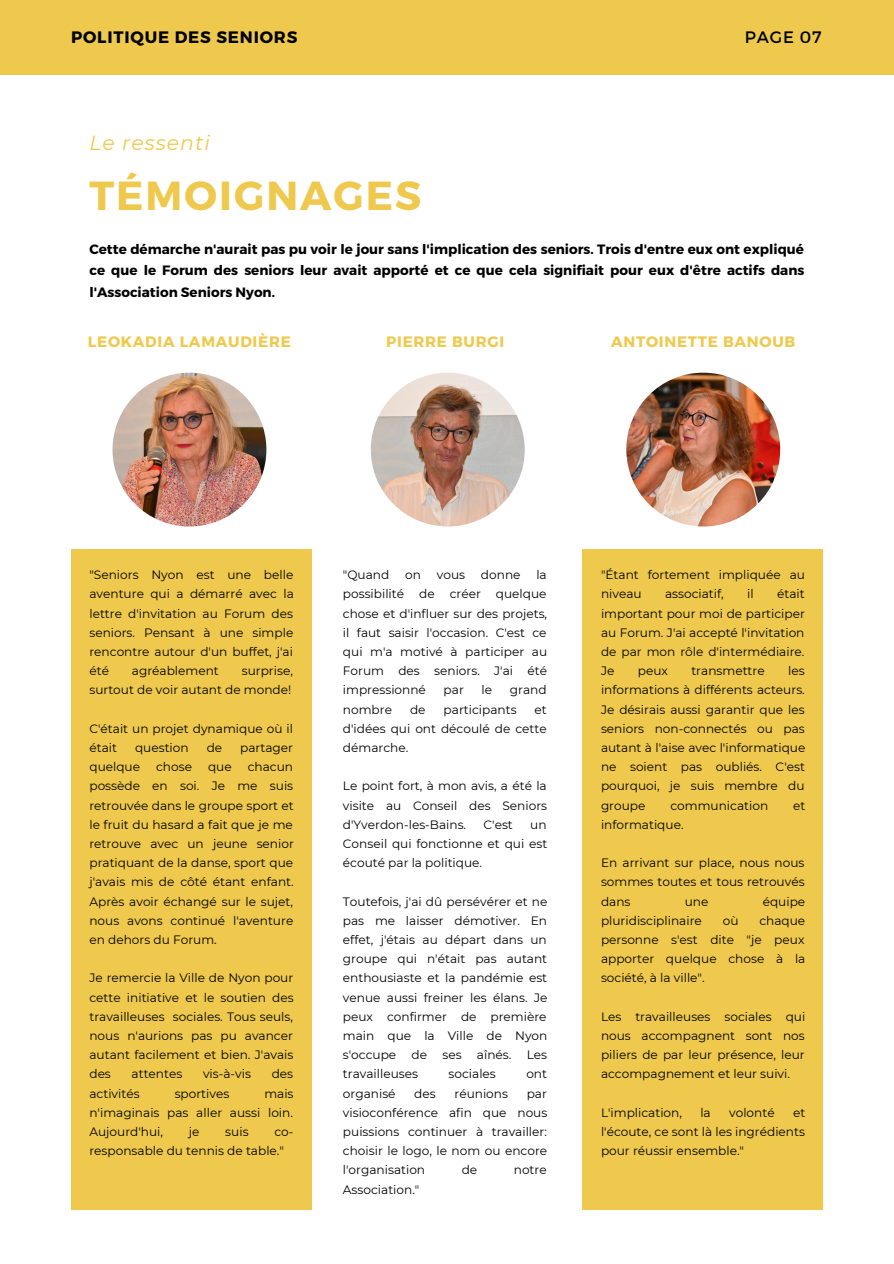
<style>
.page{position:relative;width:894px;height:1264px;background:#fff}
.page>*{position:absolute;margin:0;border:0;box-sizing:border-box;transform-origin:0 0}
.t1{font:700 40.5px "Montserrat";letter-spacing:.05em;color:#eec94d}
.t2{font:italic 20.4px "Montserrat";letter-spacing:.05em;color:#eec94d}
.t3{font:700 16.5px "Montserrat";letter-spacing:.05em;color:#000}
.t4{font:16.5px "Montserrat";letter-spacing:.05em;color:#000}
.t5{font:700 15.15px "Montserrat";letter-spacing:.05em;color:#eec94d}
.t6{font:700 13.5px/21.5px "Montserrat";color:#000;text-align:justify}
.t7{font:12.15px/19.2px "Montserrat";color:#000;text-align:justify}
</style>
<div class="page">
<div style="left:0;top:0;width:893px;height:74px;background:#eec94d"></div>
<div style="left:71px;top:549px;width:240px;height:660px;background:#eec94d"></div>
<div style="left:582px;top:549px;width:239px;height:660px;background:#eec94d"></div>
<img style="left:112px;top:372px;width:154px;height:154px;border-radius:50%">
<img style="left:626px;top:372px;width:154px;height:154px;border-radius:50%">
<img style="left:371px;top:372px;width:153px;height:154px;border-radius:50%">
<p class="t3" style="left:71px;top:27px;width:228px">POLITIQUE DES SENIORS</p>
<p class="t4" style="left:744px;top:27px;width:78px">PAGE 07</p>
<p class="t2" style="left:89px;top:130px;width:122px">Le ressenti</p>
<p class="t1" style="left:89px;top:169px;width:333px">TÉMOIGNAGES</p>
<p class="t6" style="left:89px;top:237px;width:716px">Cette démarche n'aurait pas pu voir le jour sans l'implication des seniors. Trois d'entre eux ont expliqué ce que le Forum des seniors leur avait apporté et ce que cela signifiait pour eux d'être actifs dans l'Association Seniors Nyon.</p>
<p class="t5" style="left:88px;top:331px;width:204px">LEOKADIA LAMAUDIÈRE</p>
<p class="t5" style="left:386px;top:331px;width:119px">PIERRE BURGI</p>
<p class="t5" style="left:611px;top:331px;width:186px">ANTOINETTE BANOUB</p>
<p class="t7" style="left:89px;top:565px;width:206px">"Seniors Nyon est une belle aventure qui a démarré avec la lettre d'invitation au Forum des seniors. Pensant à une simple rencontre autour d'un buffet, j'ai été</p>
<p class="t7" style="left:89px;top:661px;width:205px;text-align:right">surprise,<br>surtout de voir autant de monde!</p>
<p class="t7" style="left:89px;top:718px;width:205px">C'était un projet dynamique où il était</p>
<p class="t7" style="left:132px;top:661px;width:88px">agréablement</p>
<p class="t7" style="left:135px;top:738px;width:55px">question</p>
<p class="t7" style="left:207px;top:738px;width:17px">de</p>
<p class="t7" style="left:240px;top:738px;width:54px">partager</p>
<p class="t7" style="left:89px;top:757px;width:52px">quelque</p>
<p class="t7" style="left:156px;top:757px;width:37px">chose</p>
<p class="t7" style="left:208px;top:757px;width:25px">que</p>
<p class="t7" style="left:89px;top:757px;width:206px;text-indent:158px">chacun possède en soi. Je me suis retrouvée dans le groupe sport et le fruit du hasard a fait que je me retrouve avec un jeune senior pratiquant de la danse, sport que j'avais mis de côté étant enfant.<br>Après avoir échangé sur le sujet, nous avons continué l'aventure en dehors du Forum.</p>
<p class="t7" style="left:89px;top:968px;width:206px">Je remercie la Ville de Nyon pour cette initiative et le soutien des travailleuses sociales. Tous seuls, nous n'aurions pas pu avancer autant facilement et bien. J'avais des</p>
<p class="t7" style="left:132px;top:1064px;width:52px">attentes</p>
<p class="t7" style="left:203px;top:1064px;width:49px">vis-à-vis</p>
<p class="t7" style="left:272px;top:1064px;width:23px">des</p>
<p class="t7" style="left:89px;top:1083px;width:52px">activités</p>
<p class="t7" style="left:175px;top:1083px;width:56px">sportives</p>
<p class="t7" style="left:89px;top:1083px;width:205px;text-indent:175px">mais n'imaginais pas aller aussi loin.<br>Aujourd'hui,</p>
<p class="t7" style="left:189px;top:1122px;width:12px">je</p>
<p class="t7" style="left:225px;top:1122px;width:25px">suis</p>
<p class="t7" style="left:89px;top:1122px;width:205px;text-indent:185px">co&shy;responsable du tennis de table."</p>
<p class="t7" style="left:343px;top:565px;width:206px;text-indent:193px">la possibilité de créer quelque chose et d'influer sur des projets, il faut saisir l'occasion. C'est ce qui m'a motivé à participer au Forum des seniors. J'ai été impressionné</p>
<p class="t7" style="left:343px;top:565px;width:48px">"Quand</p>
<p class="t7" style="left:405px;top:565px;width:17px">on</p>
<p class="t7" style="left:436px;top:565px;width:30px">vous</p>
<p class="t7" style="left:481px;top:565px;width:41px">donne</p>
<p class="t7" style="left:443px;top:680px;width:22px">par</p>
<p class="t7" style="left:481px;top:680px;width:12px">le</p>
<p class="t7" style="left:509px;top:680px;width:38px">grand</p>
<p class="t7" style="left:343px;top:699px;width:51px">nombre</p>
<p class="t7" style="left:410px;top:699px;width:17px">de</p>
<p class="t7" style="left:443px;top:699px;width:74px">participants</p>
<p class="t7" style="left:343px;top:699px;width:205px;text-indent:192px">et d'idées qui ont découlé de cette démarche.</p>
<p class="t7" style="left:343px;top:776px;width:206px">Le point fort, à mon avis, a été la visite au Conseil des Seniors d'Yverdon-les-Bains.</p>
<p class="t7" style="left:483px;top:814px;width:31px">C'est</p>
<p class="t7" style="left:343px;top:814px;width:206px;text-indent:187px">un Conseil qui fonctionne et qui est écouté par la politique.</p>
<p class="t7" style="left:343px;top:891px;width:206px">Toutefois, j'ai dû persévérer et ne pas me laisser démotiver. En effet, j'étais au départ dans un groupe qui n'était pas autant enthousiaste et la pandémie est venue aussi freiner les élans. Je peux confirmer de première main que la Ville de Nyon s'occupe</p>
<p class="t7" style="left:411px;top:1045px;width:17px">de</p>
<p class="t7" style="left:442px;top:1045px;width:21px">ses</p>
<p class="t7" style="left:477px;top:1045px;width:36px">aînés.</p>
<p class="t7" style="left:526px;top:1045px;width:22px">Les</p>
<p class="t7" style="left:343px;top:1064px;width:77px">travailleuses</p>
<p class="t7" style="left:448px;top:1064px;width:49px">sociales</p>
<p class="t7" style="left:526px;top:1064px;width:22px">ont</p>
<p class="t7" style="left:343px;top:1083px;width:54px">organisé</p>
<p class="t7" style="left:414px;top:1083px;width:23px">des</p>
<p class="t7" style="left:454px;top:1083px;width:55px">réunions</p>
<p class="t7" style="left:343px;top:1083px;width:206px;text-indent:184px">par visioconférence afin que nous puissions continuer à travailler: choisir le logo, le nom ou encore l'organisation</p>
<p class="t7" style="left:461px;top:1160px;width:17px">de</p>
<p class="t7" style="left:513px;top:1160px;width:34px">notre</p>
<p class="t7" style="left:343px;top:1179px;width:78px">Association."</p>
<p class="t7" style="left:600px;top:565px;width:205px">"Étant fortement impliquée au niveau</p>
<p class="t7" style="left:665px;top:584px;width:60px">associatif,</p>
<p class="t7" style="left:747px;top:584px;width:8px">il</p>
<p class="t7" style="left:600px;top:584px;width:205px;text-indent:176px">était important pour moi de participer au Forum. J'ai accepté l'invitation de par mon rôle d'intermédiaire.<br>Je</p>
<p class="t7" style="left:600px;top:661px;width:206px;text-indent:187px">les informations à différents acteurs.<br>Je désirais aussi garantir que les seniors non-connectés ou pas autant à l'aise avec l'informatique ne soient pas oubliés. C'est pourquoi, je suis membre du groupe</p>
<p class="t7" style="left:637px;top:661px;width:32px">peux</p>
<p class="t7" style="left:691px;top:661px;width:75px">transmettre</p>
<p class="t7" style="left:670px;top:795px;width:99px">communication</p>
<p class="t7" style="left:793px;top:795px;width:14px">et</p>
<p class="t7" style="left:600px;top:814px;width:84px">informatique.</p>
<p class="t7" style="left:600px;top:853px;width:205px">En arrivant sur place, nous nous sommes toutes et tous retrouvés dans</p>
<p class="t7" style="left:684px;top:891px;width:25px">une</p>
<p class="t7" style="left:762px;top:891px;width:44px">équipe</p>
<p class="t7" style="left:600px;top:910px;width:102px">pluridisciplinaire</p>
<p class="t7" style="left:722px;top:910px;width:17px">où</p>
<p class="t7" style="left:600px;top:910px;width:206px;text-indent:158px">chaque personne s'est dite "je peux apporter quelque chose à la société, à la ville".</p>
<p class="t7" style="left:600px;top:1006px;width:206px">Les travailleuses sociales qui nous accompagnent sont nos piliers de par leur présence, leur accompagnement et leur suivi.</p>
<p class="t7" style="left:600px;top:1102px;width:82px">L'implication,</p>
<p class="t7" style="left:700px;top:1102px;width:12px">la</p>
<p class="t7" style="left:729px;top:1102px;width:47px">volonté</p>
<p class="t7" style="left:600px;top:1102px;width:206px;text-indent:192px">et l'écoute, ce sont là les ingrédients pour réussir ensemble."</p>
</div>
